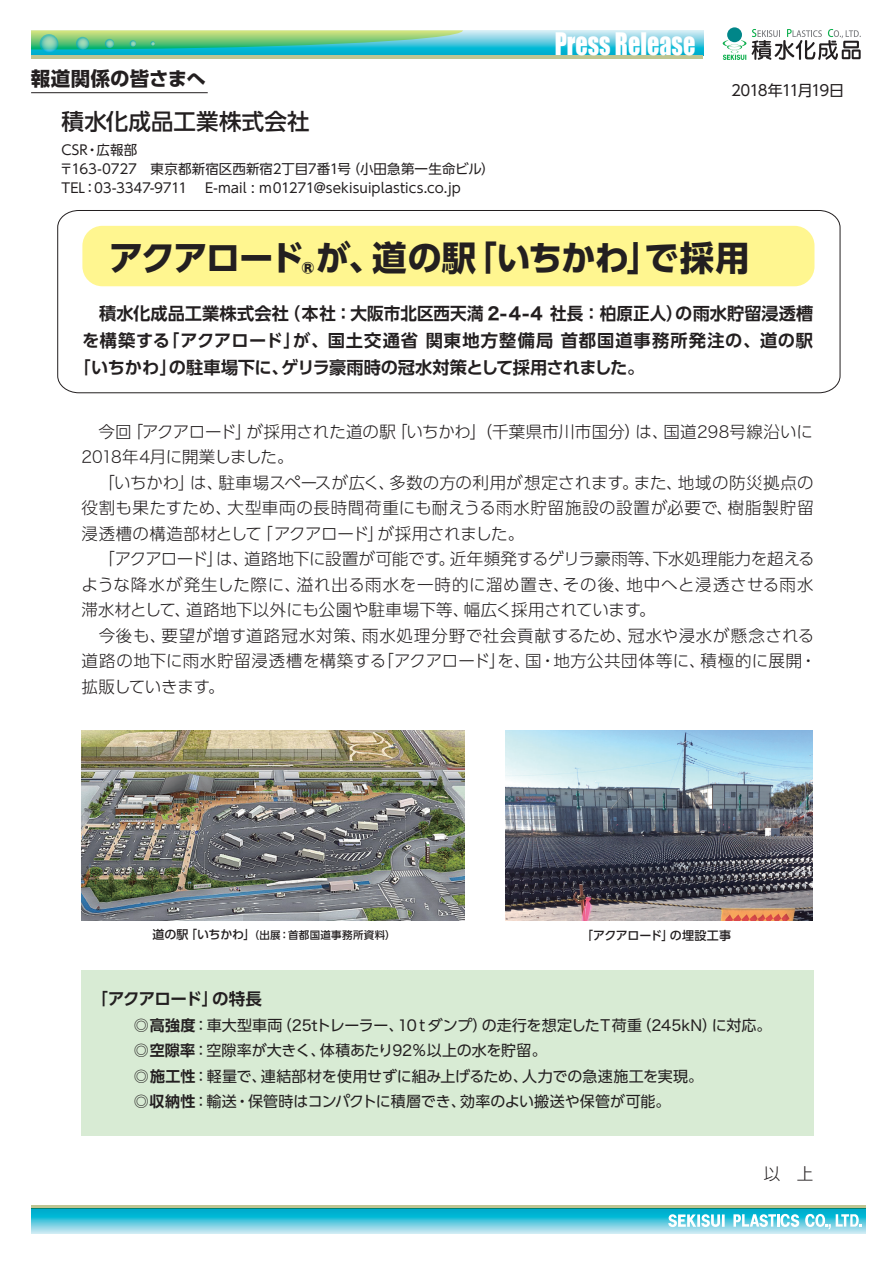
<style>
.page{position:relative;width:893px;height:1263px;background:#fff}
.page>*{position:absolute;margin:0;border:0;box-sizing:border-box;transform-origin:0 0}
.t1{font:700 34.5px "UD Shin Go Pro";letter-spacing:-.04em;color:#231f20}
.t2{font:28.5px "Impact";color:#fff;scale:.85 1}
.t3{font:500 22.5px "UD Shin Go Pro";letter-spacing:.005em;color:#231f20}
.t4{font:700 19.5px "UD Shin Go Pro";letter-spacing:.005em;color:#231f20}
.t5{font:700 17.25px "UD Shin Go Pro De";letter-spacing:.005em;color:#231f20}
.t6{font:700 17.25px "UD Shin Go Pro De";letter-spacing:.055em;color:#231f20}
.t7{font:700 17.25px "UD Shin Go Pro De";letter-spacing:-.025em;color:#231f20}
.t8{font:300 16.5px/25.5px "UD Shin Go Pro";letter-spacing:.015em;color:#231f20}
.t9{font:700 16.5px "UD Shin Go Pro De";letter-spacing:-.05em;color:#231f20}
.t10{font:15px/25.5px "UD Shin Go Pro";letter-spacing:-.01em;color:#231f20}
.t11{font:15px "UD Shin Go Pro";letter-spacing:-.08em;color:#231f20}
.t12{font:13.5px/19.2px "UD Shin Go Pro";color:#231f20}
.t13{font:500 12px "UD Shin Go Pro";letter-spacing:-.01em;color:#231f20}
.t14{font:500 10.5px "UD Shin Go Pro";letter-spacing:.03em;color:#231f20}
.s1{font-family:"Hiragino Sans W7";font-weight:400}
.s2{font-family:"Hiragino Sans W2";font-weight:400}
.s3{font-size:12px}
.s4{font-family:"UD Shin Go Pro De";font-weight:700}
.s5{font-family:"Hiragino Sans W4"}
</style>
<div class="page">
<svg style="left:57px;top:210px;width:784px;height:183px"></svg>
<div style="left:82px;top:226px;width:732px;height:60px;background:#fff690;border-radius:20px"></div>
<div style="left:81px;top:970px;width:732px;height:166px;background:#d8ebd4"></div>
<img style="left:82px;top:730px;width:383px;height:191px">
<img style="left:505px;top:730px;width:308px;height:191px">
<hr style="left:31px;top:92px;width:177px;height:1px;background:#231f20">
<hr style="left:31px;top:1205px;width:835px;height:3px;background:#bfc592">
<svg style="left:727px;top:27px;width:15px;height:15px"></svg>
<svg style="left:723px;top:29px;width:138px;height:31px"></svg>
<svg style="left:31px;top:31px;width:672px;height:25px;background:#49c2d5"></svg>
<hr style="left:31px;top:56px;width:672px;height:3px;background:#bfc592">
<svg style="left:31px;top:1208px;width:835px;height:25px;background:#4bc3d8"></svg>
<svg style="left:668px;top:1214px;width:57px;height:13px"></svg>
<svg style="left:733px;top:1214px;width:66px;height:13px"></svg>
<svg style="left:805px;top:1214px;width:56px;height:15px"></svg>
<svg style="left:40px;top:34px;width:18px;height:19px"></svg>
<svg style="left:31px;top:30px;width:432px;height:20px;background:#73cb94"></svg>
<p class="t4" style="left:31px;top:63px;width:177px">報道関係の皆さまへ</p>
<h3 class="t3" style="left:62px;top:104px;width:249px">積水化成品工業株式会社</h3>
<p class="t12" style="left:59px;top:140px;width:437px">CSR・広報部<br>〒163-0727　東京都新宿区西新宿2丁目7番1号（小田急第一生命ビル）<br>TEL：03-3347-9711</p>
<p class="t12" style="left:205px;top:178px;width:257px">E-mail : m01271@sekisuiplastics.co.jp</p>
<h2 class="t2" style="left:555px;top:22px;width:167px">Press Release</h2>
<p class="t11" style="left:731px;top:78px;width:115px">2018年11月19日</p>
<h1 class="t1" style="left:109px;top:229px;width:642px">アクアロード<sub>®</sub>が、道の駅「いちかわ」で採用</h1>
<p class="t5" style="left:82px;top:299px;width:733px">　積水化成品工業株式会社（本社：大阪市北区西天満 <span class="s1">2-4-4</span> 社長：柏原正人）の雨水貯留浸透槽</p>
<p class="t6" style="left:82px;top:326px;width:732px">を構築する「アクアロード」が、国土交通省関東地方整備局首都国道事務所発注の、道の駅</p>
<p class="t7" style="left:74px;top:353px;width:572px">「いちかわ」の駐車場下に、ゲリラ豪雨時の冠水対策として採用されました。</p>
<p class="t8" style="left:82px;top:418px;width:734px;text-indent:17px">今回「アクアロード」が採用された道の駅「いちかわ」（千葉県市川市国分）は、国道<span class="s2">298</span>号線沿いに<span class="s2">2018</span>年<span class="s2">4</span>月に開業しました。<br>　「いちかわ」は、駐車場スペースが広く、多数の方の利用が想定されます。また、地域の防災拠点の役割も果たすため、大型車両の長時間荷重にも耐えうる雨水貯留施設の設置が必要で、樹脂製貯留浸透槽の構造部材として「アクアロード」が採用されました。</p>
<p class="t8" style="left:81px;top:545px;width:737px;text-indent:17px">「アクアロード」は、道路地下に設置が可能です。近年頻発するゲリラ豪雨等、下水処理能力を超えるような降水が発生した際に、溢れ出る雨水を一時的に溜め置き、その後、地中へと浸透させる雨水滞水材として、道路地下以外にも公園や駐車場下等、幅広く採用されています。<br>　今後も、要望が増す道路冠水対策、雨水処理分野で社会貢献するため、冠水や浸水が懸念される道路の地下に雨水貯留浸透槽を構築する「アクアロード」を、国・地方公共団体等に、積極的に展開・拡販していきます。</p>
<p class="t14" style="left:152px;top:926px;width:245px"><span class="s3">道の駅「いちかわ」</span>（出展：首都国道事務所資料）</p>
<p class="t13" style="left:581px;top:926px;width:152px">「アクアロード」の埋設工事</p>
<p class="t9" style="left:92px;top:985px;width:172px">「アクアロード」の特長</p>
<p class="t10" style="left:134px;top:1012px;width:639px"><span class="s4">◎高強度</span>：車大型車両（<span class="s5">25t</span>トレーラー、<span class="s5">10</span>ｔダンプ）の走行を想定したＴ荷重（<span class="s5">245kN</span>）に対応。<span class="s4">◎空隙率</span>：空隙率が大きく、体積あたり<span class="s5">92</span>％以上の水を貯留。<br><span class="s4">◎施工性</span>：軽量で、連結部材を使用せずに組み上げるため、人力での急速施工を実現。<br><span class="s4">◎収納性</span>：輸送・保管時はコンパクトに積層でき、効率のよい搬送や保管が可能。</p>
<p class="t8" style="left:764px;top:1160px;width:51px">以　上</p>
</div>
